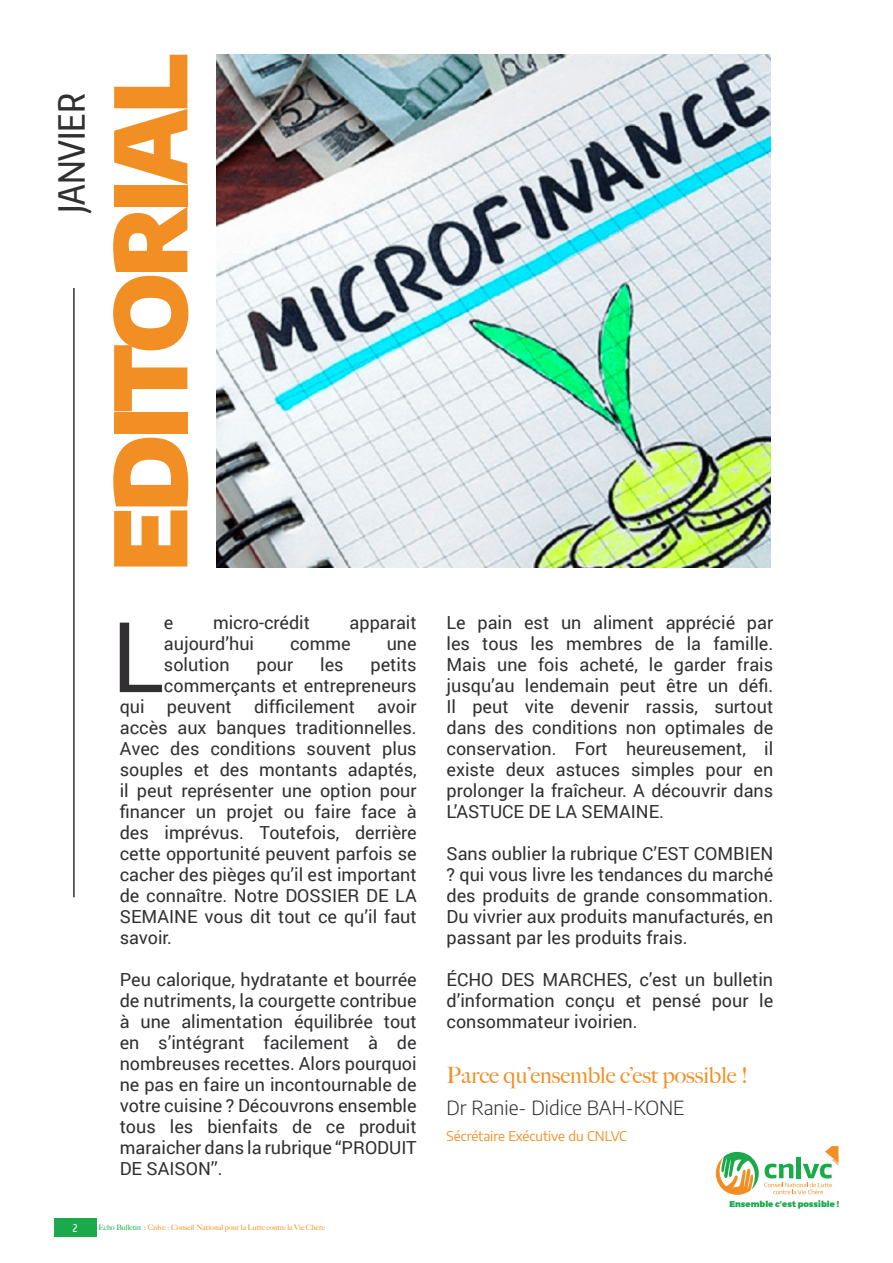
<style>
.page{position:relative;width:893px;height:1263px;background:#fff}
.page>*{position:absolute;margin:0;border:0;box-sizing:border-box;transform-origin:0 0}
.t1{font:900 99px "Encode Sans";letter-spacing:-.05em;color:#f18f24}
.t2{font:97.8px "Roboto";color:#312f32}
.t3{font:500 36px "Encode Sans Compressed";color:#312f32}
.t4{font:500 22.5px "Big Caslon";color:#f18f24}
.t5{font:300 19.5px "Encode Sans";color:#312f32}
.t6{font:18px/21px "Roboto";color:#312f32;text-align:justify}
.t7{font:13.5px "Encode Sans";color:#f18f24}
.t8{font:500 10.5px "Encode Sans Compressed";color:#fff}
.t9{font:900 8.4px "Montserrat";color:#1aa94b}
.t10{font:500 7.5px "Big Caslon";color:#f18f24}
.s1{color:#1aa94b}
</style>
<div class="page">
<div style="left:54px;top:1218px;width:42px;height:19px;background:#1aa94b"></div>
<img style="left:217px;top:54px;width:554px;height:513px">
<hr style="left:73px;top:288px;width:2px;height:609px;background:#312f32">
<svg style="left:715px;top:1146px;width:123px;height:49px"></svg>
<h3 class="t3" style="left:48px;top:213px;width:122px;rotate:-90deg">JANVIER</h3>
<h1 class="t1" style="left:72px;top:572px;width:519px;rotate:-90deg">EDITORIAL</h1>
<h2 class="t2" style="left:111px;top:589px;width:54px">L</h2>
<p class="t6" style="left:164px;top:611px;width:11px">e</p>
<p class="t6" style="left:213px;top:611px;width:99px">micro-crédit</p>
<p class="t6" style="left:350px;top:611px;width:69px">apparait</p>
<p class="t6" style="left:164px;top:632px;width:92px">aujourd’hui</p>
<p class="t6" style="left:290px;top:632px;width:62px">comme</p>
<p class="t6" style="left:387px;top:632px;width:31px">une</p>
<p class="t6" style="left:164px;top:653px;width:67px">solution</p>
<p class="t6" style="left:256px;top:653px;width:38px">pour</p>
<p class="t6" style="left:320px;top:653px;width:25px">les</p>
<p class="t6" style="left:371px;top:653px;width:48px">petits</p>
<p class="t6" style="left:164px;top:674px;width:254px">commerçants et entrepreneurs</p>
<p class="t6" style="left:120px;top:695px;width:298px">qui peuvent difficilement avoir</p>
<p class="t6" style="left:120px;top:716px;width:298px">accès aux banques traditionnelles.</p>
<p class="t6" style="left:120px;top:737px;width:298px">Avec des conditions souvent plus</p>
<p class="t6" style="left:120px;top:758px;width:298px">souples et des montants adaptés,</p>
<p class="t6" style="left:120px;top:779px;width:298px">il peut représenter une option pour</p>
<p class="t6" style="left:120px;top:800px;width:298px">financer un projet ou faire face à</p>
<p class="t6" style="left:120px;top:821px;width:298px">des imprévus. Toutefois, derrière</p>
<p class="t6" style="left:120px;top:843px;width:298px">cette opportunité peuvent parfois se</p>
<p class="t6" style="left:120px;top:864px;width:298px">cacher des pièges qu’il est important</p>
<p class="t6" style="left:120px;top:885px;width:298px">de connaître. Notre DOSSIER DE LA</p>
<p class="t6" style="left:120px;top:906px;width:298px">SEMAINE vous dit tout ce qu’il faut</p>
<p class="t6" style="left:120px;top:927px;width:54px">savoir.</p>
<p class="t6" style="left:120px;top:969px;width:298px">Peu calorique, hydratante et bourrée de nutriments, la courgette contribue à une alimentation équilibrée tout en s’intégrant facilement à de nombreuses recettes. Alors pourquoi ne pas en faire un incontournable de votre cuisine ? Découvrons ensemble tous les bienfaits de ce produit maraicher dans la rubrique “PRODUIT DE SAISON’’.</p>
<p class="t8" style="left:73px;top:1221px;width:6px">2</p>
<p class="t10" style="left:98px;top:1221px;width:228px"><span class="s1">Echo Bulletin :</span> Cnlvc : Conseil National pour la Lutte contre la Vie Chère</p>
<p class="t6" style="left:446px;top:612px;width:328px">Le pain est un aliment apprécié par les tous les membres de la famille.<br>Mais une fois acheté, le garder frais jusqu’au lendemain peut être un défi.<br>Il peut vite devenir rassis, surtout dans des conditions non optimales de conservation. Fort heureusement, il existe deux astuces simples pour en prolonger la fraîcheur. A découvrir dans L’ASTUCE DE LA SEMAINE.</p>
<p class="t6" style="left:446px;top:843px;width:328px">Sans oublier la rubrique C’EST COMBIEN ? qui vous livre les tendances du marché des produits de grande consommation.<br>Du vivrier aux produits manufacturés, en passant par les produits frais.</p>
<p class="t6" style="left:446px;top:969px;width:328px">ÉCHO DES MARCHES, c’est un bulletin d’information conçu et pensé pour le consommateur ivoirien.</p>
<p class="t4" style="left:446px;top:1057px;width:303px">Parce qu’ensemble c’est possible !</p>
<p class="t5" style="left:446px;top:1094px;width:239px">Dr Ranie- Didice BAH-KONE</p>
<p class="t7" style="left:446px;top:1126px;width:182px">Sécrétaire Exécutive du CNLVC</p>
<p class="t9" style="left:729px;top:1199px;width:111px">Ensemble c’est possible !</p>
</div>
